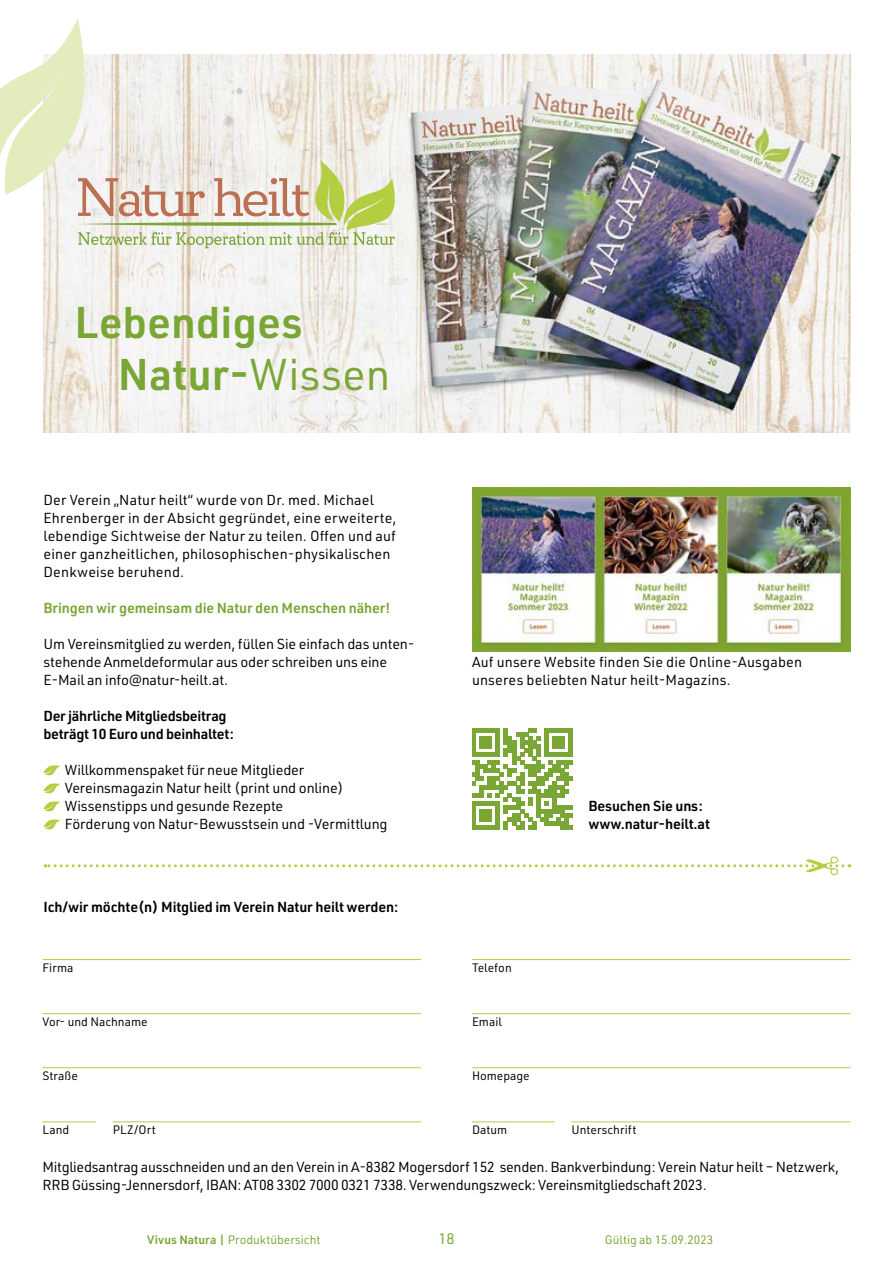
<style>
.page{position:relative;width:893px;height:1263px;background:#fff}
.page>*{position:absolute;margin:0;border:0;box-sizing:border-box;transform-origin:0 0}
.t1{font:600 43.5px/52.2px "URWDIN";color:#7aa636}
.t2{font:15px "URWDIN";color:#7aa636}
.t3{font:14.25px/18px "URWDIN";letter-spacing:-.01em;color:#000}
.t4{font:14.25px/18px "URWDIN";letter-spacing:.01em;color:#000}
.t5{font:600 14.25px/18px "URWDIN";letter-spacing:-.01em;color:#000}
.t6{font:600 14.25px "URWDIN";letter-spacing:-.01em;color:#7aa636}
.t7{font:12px "URWDIN";color:#000}
.t8{font:12px "URWDIN";color:#7aa636}
.s1{font-weight:400}
.s2{font-weight:600}
</style>
<div class="page">
<svg style="left:44px;top:765px;width:16px;height:10px"></svg>
<svg style="left:44px;top:783px;width:16px;height:10px"></svg>
<svg style="left:44px;top:801px;width:16px;height:10px"></svg>
<svg style="left:44px;top:819px;width:16px;height:10px"></svg>
<hr style="left:43px;top:959px;width:378px;height:1px;background:#b3ce42">
<hr style="left:43px;top:1013px;width:378px;height:1px;background:#b3ce42">
<hr style="left:43px;top:1067px;width:378px;height:1px;background:#b3ce42">
<hr style="left:113px;top:1121px;width:308px;height:1px;background:#b3ce42">
<hr style="left:43px;top:1121px;width:53px;height:1px;background:#b3ce42">
<hr style="left:472px;top:959px;width:378px;height:1px;background:#b3ce42">
<hr style="left:472px;top:1013px;width:378px;height:1px;background:#b3ce42">
<hr style="left:472px;top:1121px;width:83px;height:1px;background:#b3ce42">
<hr style="left:572px;top:1121px;width:278px;height:1px;background:#b3ce42">
<hr style="left:472px;top:1067px;width:378px;height:1px;background:#b3ce42">
<svg style="left:45px;top:856px;width:798px;height:19px"></svg>
<img style="left:44px;top:54px;width:806px;height:379px">
<svg style="left:472px;top:728px;width:101px;height:101px"></svg>
<img style="left:472px;top:488px;width:378px;height:163px">
<svg style="left:0;top:18px;width:395px;height:230px"></svg>
<h1 class="t1" style="left:118px;top:297px;width:274px;text-indent:-44px">Lebendiges<br>Natur-<span class="s1">Wissen</span></h1>
<p class="t4" style="left:44px;top:491px;width:354px">Der Verein „Natur heilt“ wurde von Dr. med. Michael Ehrenberger in der Absicht gegründet, eine erweiterte, lebendige Sichtweise der Natur zu teilen. Offen und auf einer ganzheitlichen, philosophischen-physikalischen Denkweise beruhend.</p>
<p class="t6" style="left:44px;top:600px;width:348px">Bringen wir gemeinsam die Natur den Menschen näher!</p>
<p class="t3" style="left:44px;top:635px;width:373px">Um Vereinsmitglied zu werden, füllen Sie einfach das unten&shy;stehende Anmeldeformular aus oder schreiben uns eine<br>E-Mail an info@natur-heilt.at.</p>
<p class="t5" style="left:44px;top:707px;width:192px">Der jährliche Mitgliedsbeitrag beträgt 10 Euro und beinhaltet:</p>
<p class="t3" style="left:65px;top:762px;width:324px">Willkommenspaket für neue Mitglieder Vereinsmagazin Natur heilt (print und online)<br>Wissenstipps und gesunde Rezepte<br>Förderung von Natur-Bewusstsein und -Vermittlung</p>
<p class="t5" style="left:44px;top:898px;width:356px">Ich/wir möchte(n) Mitglied im Verein Natur heilt werden:</p>
<p class="t7" style="left:43px;top:961px;width:33px">Firma</p>
<p class="t7" style="left:43px;top:1015px;width:107px">Vor- und Nachname</p>
<p class="t7" style="left:43px;top:1069px;width:37px">Straße</p>
<p class="t7" style="left:43px;top:1123px;width:28px">Land</p>
<p class="t7" style="left:113px;top:1123px;width:45px">PLZ/Ort</p>
<p class="t4" style="left:472px;top:653px;width:332px">Auf unsere Website finden Sie die Online-Ausgaben unseres beliebten Natur heilt-Magazins.</p>
<p class="t7" style="left:472px;top:961px;width:41px">Telefon</p>
<p class="t7" style="left:472px;top:1015px;width:31px">Email</p>
<p class="t7" style="left:472px;top:1069px;width:59px">Homepage</p>
<p class="t5" style="left:588px;top:798px;width:123px">Besuchen Sie uns: www.natur-heilt.at</p>
<p class="t7" style="left:472px;top:1123px;width:37px">Datum</p>
<p class="t7" style="left:572px;top:1123px;width:66px">Unterschrift</p>
<p class="t3" style="left:43px;top:1158px;width:798px">Mitgliedsantrag ausschneiden und an den Verein in A-8382 Mogersdorf 152 senden. Bankverbindung: Verein Natur heilt – Netzwerk,<br>RRB Güssing-Jennersdorf, IBAN: AT08 3302 7000 0321 7338. Verwendungszweck: Vereinsmitgliedschaft 2023.</p>
<p class="t2" style="left:438px;top:1231px;width:18px">18</p>
<p class="t8" style="left:147px;top:1235px;width:175px"><span class="s2">Vivus Natura |</span> Produktübersicht</p>
<p class="t8" style="left:605px;top:1235px;width:110px">Gültig ab 15.09.2023</p>
</div>
